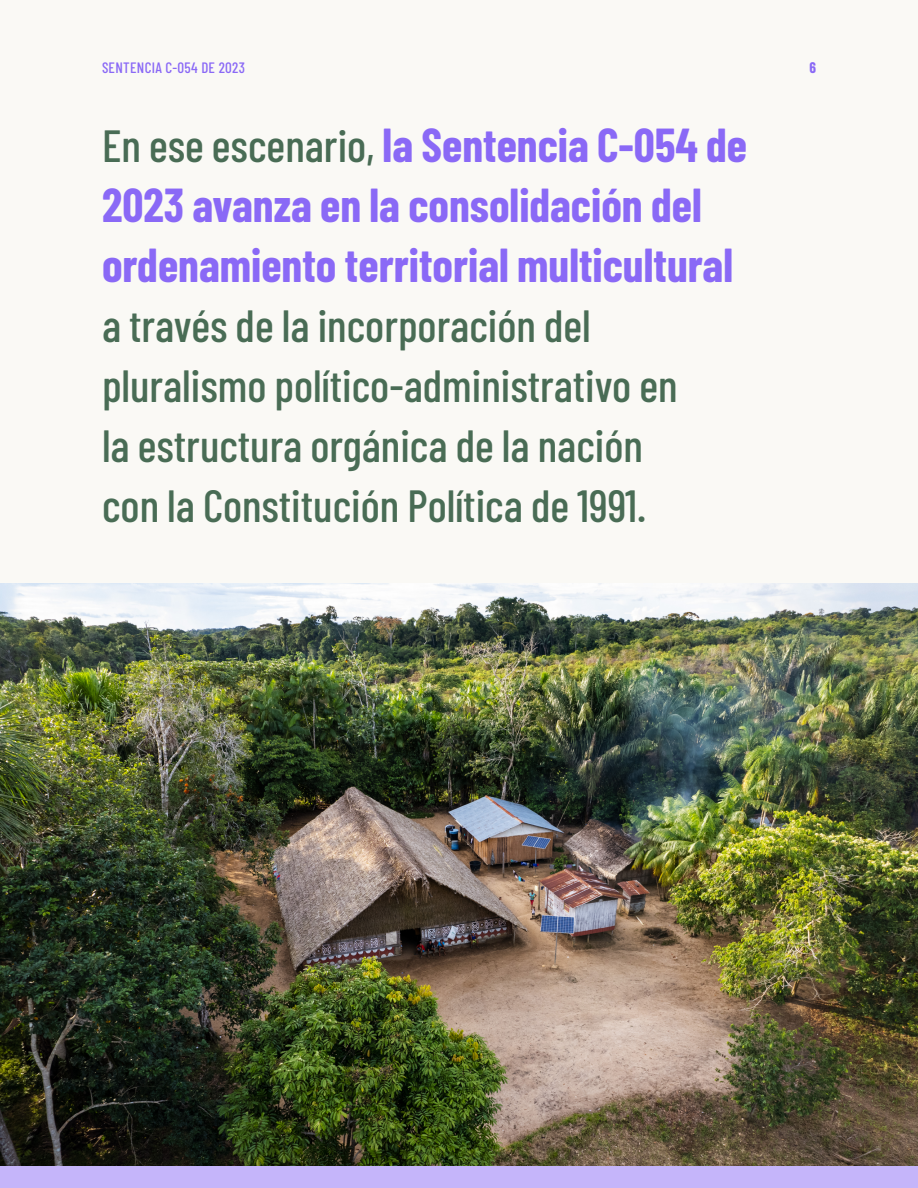
<style>
.page{position:relative;width:918px;height:1188px;background:#faf9f5}
.page>*{position:absolute;margin:0;border:0;box-sizing:border-box;transform-origin:0 0}
.t1{font:700 46.5px/60px "Barlow Condensed";color:#8a69f6}
.t2{font:500 45px/60px "Barlow Condensed";color:#496c55}
.t3{font:500 15px "Barlow Condensed";letter-spacing:.02em;color:#8a69f6}
.t4{font:700 15px "Barlow Condensed";color:#8a69f6}
.s1{font-weight:500;font-size:45px;color:#496c55}
</style>
<div class="page">
<img style="left:0;top:584px;width:918px;height:583px">
<div style="left:0;top:1167px;width:918px;height:21px;background:#c5b5fa"></div>
<p class="t3" style="left:102px;top:57px;width:144px">SENTENCIA C-054 DE 2023</p>
<p class="t4" style="left:809px;top:57px;width:8px">6</p>
<p class="t1" style="left:102px;top:112px;width:647px"><span class="s1">En ese escenario,</span> la Sentencia C-054 de<br>2023 avanza en la consolidación del ordenamiento territorial multicultural</p>
<p class="t2" style="left:102px;top:292px;width:577px">a través de la incorporación del pluralismo político-administrativo en la estructura orgánica de la nación con la Constitución Política de 1991.</p>
</div>
